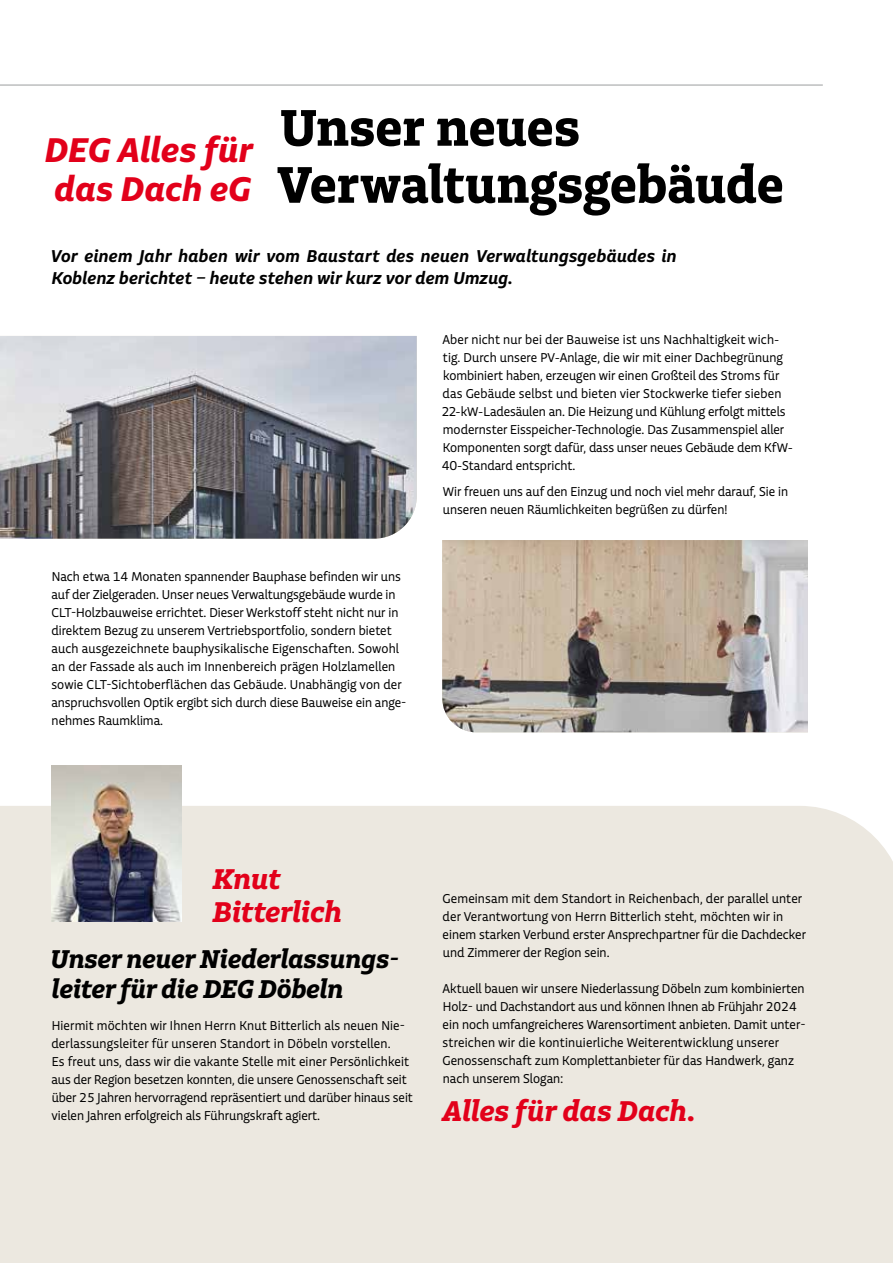
<style>
.page{position:relative;width:893px;height:1263px;background:#fff}
.page>*{position:absolute;margin:0;border:0;box-sizing:border-box;transform-origin:0 0}
.t1{font:54px/57px "Charlie Std Bld";color:#000}
.t2{font:36px/39px "Echo Std Bld Ita";letter-spacing:.01em;color:#e2001a}
.t3{font:30px/33px "Charlie Std Bld Ita";color:#e2001a}
.t4{font:27px/30px "Charlie Std Bld Ita";color:#000}
.t5{font:18px/22.5px "Echo Std Sm Bld Ita";letter-spacing:.01em;color:#000}
.t6{font:13.5px/18px "Echo Std";color:#000}
</style>
<div class="page">
<div style="left:0;top:806px;width:893px;height:457px;background:#ece8e0"></div>
<img style="left:0;top:336px;width:417px;height:203px">
<img style="left:442px;top:540px;width:366px;height:192px">
<img style="left:51px;top:765px;width:130px;height:156px">
<hr style="left:0;top:85px;width:823px;height:1px;background:#9c9e9f">
<div style="left:204px;top:844px;width:106px;height:33px;background:#ece8e0;border-radius:17px"></div>
<div style="left:204px;top:884px;width:161px;height:34px;background:#ece8e0;border-radius:17px"></div>
<h2 class="t2" style="left:45px;top:130px;width:209px">DEG Alles für das Dach eG</h2>
<h1 class="t1" style="left:277px;top:98px;width:508px">Unser neues<br>Verwaltungsgebäude</h1>
<h3 class="t5" style="left:51px;top:244px;width:627px">Vor einem Jahr haben wir vom Baustart des neuen Verwaltungsgebäudes in<br>Koblenz berichtet – heute stehen wir kurz vor dem Umzug.</h3>
<p class="t6" style="left:51px;top:567px;width:356px">Nach etwa 14 Monaten spannender Bauphase befinden wir uns auf der Zielgeraden. Unser neues Verwaltungsgebäude wurde in CLT-Holzbauweise errichtet. Dieser Werkstoff steht nicht nur in direktem Bezug zu unserem Vertriebsportfolio, sondern bietet auch ausgezeichnete bauphysikalische Eigenschaften. Sowohl an der Fassade als auch im Innenbereich prägen Holzlamellen sowie CLT-Sichtoberflächen das Gebäude. Unabhängig von der anspruchsvollen Optik ergibt sich durch diese Bauweise ein ange&shy;nehmes Raumklima.</p>
<p class="t6" style="left:442px;top:330px;width:353px">Aber nicht nur bei der Bauweise ist uns Nachhaltigkeit wich&shy;tig. Durch unsere PV-Anlage, die wir mit einer Dachbegrünung kombiniert haben, erzeugen wir einen Großteil des Stroms für das Gebäude selbst und bieten vier Stockwerke tiefer sieben 22-kW-Ladesäulen an. Die Heizung und Kühlung erfolgt mittels modernster Eisspeicher-Technologie. Das Zusammenspiel aller Komponenten sorgt dafür, dass unser neues Gebäude dem KfW-40-Standard entspricht.</p>
<p class="t6" style="left:443px;top:482px;width:347px">Wir freuen uns auf den Einzug und noch viel mehr darauf, Sie in unseren neuen Räumlichkeiten begrüßen zu dürfen!</p>
<h3 class="t3" style="left:213px;top:862px;width:131px">Knut<br>Bitterlich</h3>
<h3 class="t4" style="left:51px;top:943px;width:350px">Unser neuer Niederlassungs&shy;leiter für die DEG Döbeln</h3>
<p class="t6" style="left:51px;top:1017px;width:363px">Hiermit möchten wir Ihnen Herrn Knut Bitterlich als neuen Nie&shy;derlassungsleiter für unseren Standort in Döbeln vorstellen.<br>Es freut uns, dass wir die vakante Stelle mit einer Persönlichkeit aus der Region besetzen konnten, die unsere Genossenschaft seit über 25 Jahren hervorragend repräsentiert und darüber hinaus seit vielen Jahren erfolgreich als Führungskraft agiert.</p>
<p class="t6" style="left:443px;top:889px;width:365px">Gemeinsam mit dem Standort in Reichenbach, der parallel unter der Verantwortung von Herrn Bitterlich steht, möchten wir in einem starken Verbund erster Ansprechpartner für die Dachdecker und Zimmerer der Region sein.</p>
<p class="t6" style="left:442px;top:979px;width:365px">Aktuell bauen wir unsere Niederlassung Döbeln zum kombinierten Holz- und Dachstandort aus und können Ihnen ab Frühjahr 2024 ein noch umfangreicheres Warensortiment anbieten. Damit unter&shy;streichen wir die kontinuierliche Weiterentwicklung unserer Genossenschaft zum Komplettanbieter für das Handwerk, ganz nach unserem Slogan:</p>
<h3 class="t3" style="left:442px;top:1094px;width:255px">Alles für das Dach.</h3>
</div>
